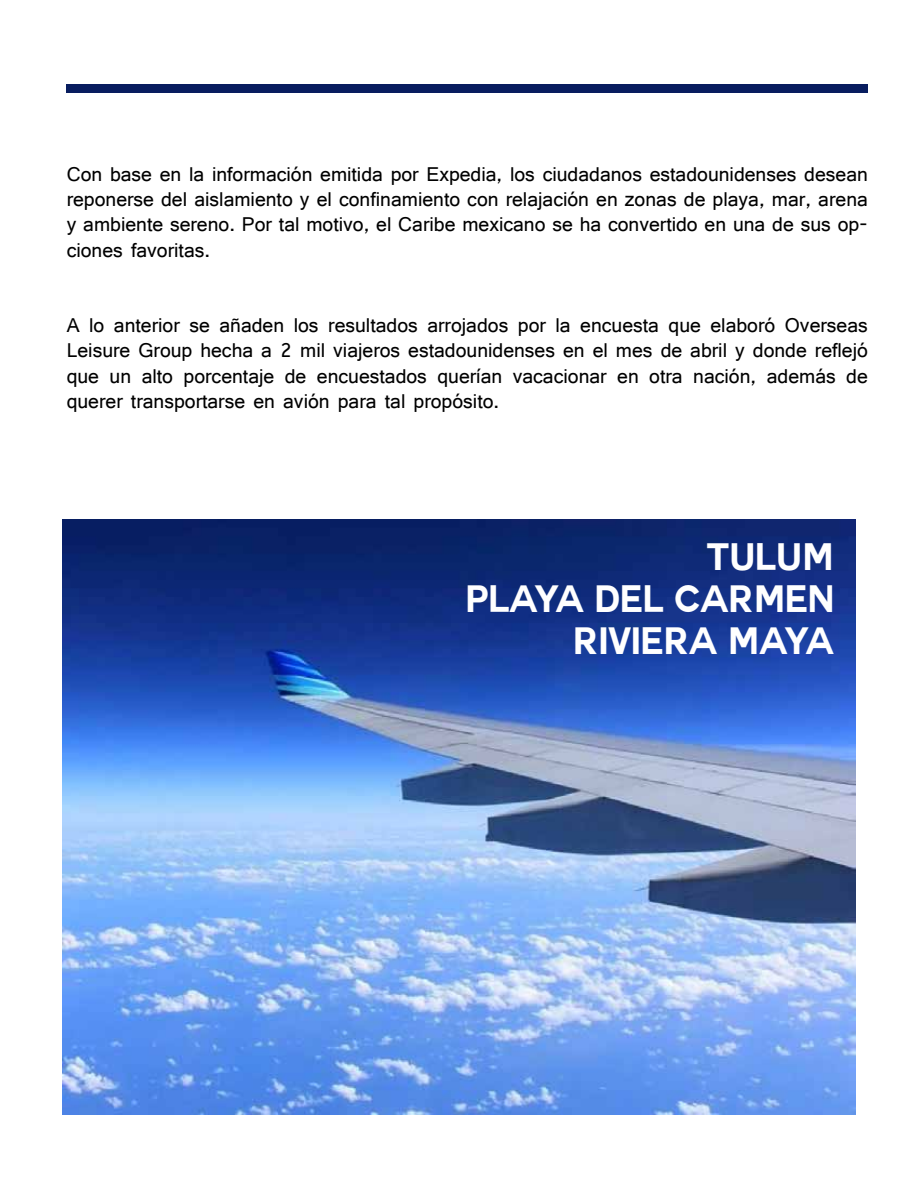
<style>
.page{position:relative;width:918px;height:1188px;background:#fff}
.page>*{position:absolute;margin:0;border:0;box-sizing:border-box;transform-origin:0 0}
.t1{font:700 37.5px "Couture";color:#fff;scale:.94 1}
.t2{font:700 37.35px/42.3px "Couture";color:#fff;text-align:right;scale:.94 1}
.t3{font:21px/25.2px "Shruti";color:#000;text-align:justify}
</style>
<div class="page">
<img style="left:62px;top:519px;width:794px;height:595px">
<div style="left:67px;top:84px;width:801px;height:9px;background:#081d5f"></div>
<p class="t3" style="left:67px;top:161px;width:803px">Con base en la información emitida por Expedia, los ciudadanos estadounidenses desean reponerse del aislamiento y el confinamiento con relajación en zonas de playa, mar, arena y ambiente sereno. Por tal motivo, el Caribe mexicano se ha convertido en una de sus op&shy;ciones favoritas.</p>
<p class="t3" style="left:67px;top:312px;width:803px">A lo anterior se añaden los resultados arrojados por la encuesta que elaboró Overseas Leisure Group hecha a 2 mil viajeros estadounidenses en el mes de abril y donde reflejó que un alto porcentaje de encuestados querían vacacionar en otra nación, además de querer transportarse en avión para tal propósito.</p>
<h1 class="t1" style="left:707px;top:539px;width:137px">TULUM</h1>
<h2 class="t2" style="left:466px;top:578px;width:394px">PLAYA DEL CARMEN<br>RIVIERA MAYA</h2>
</div>
